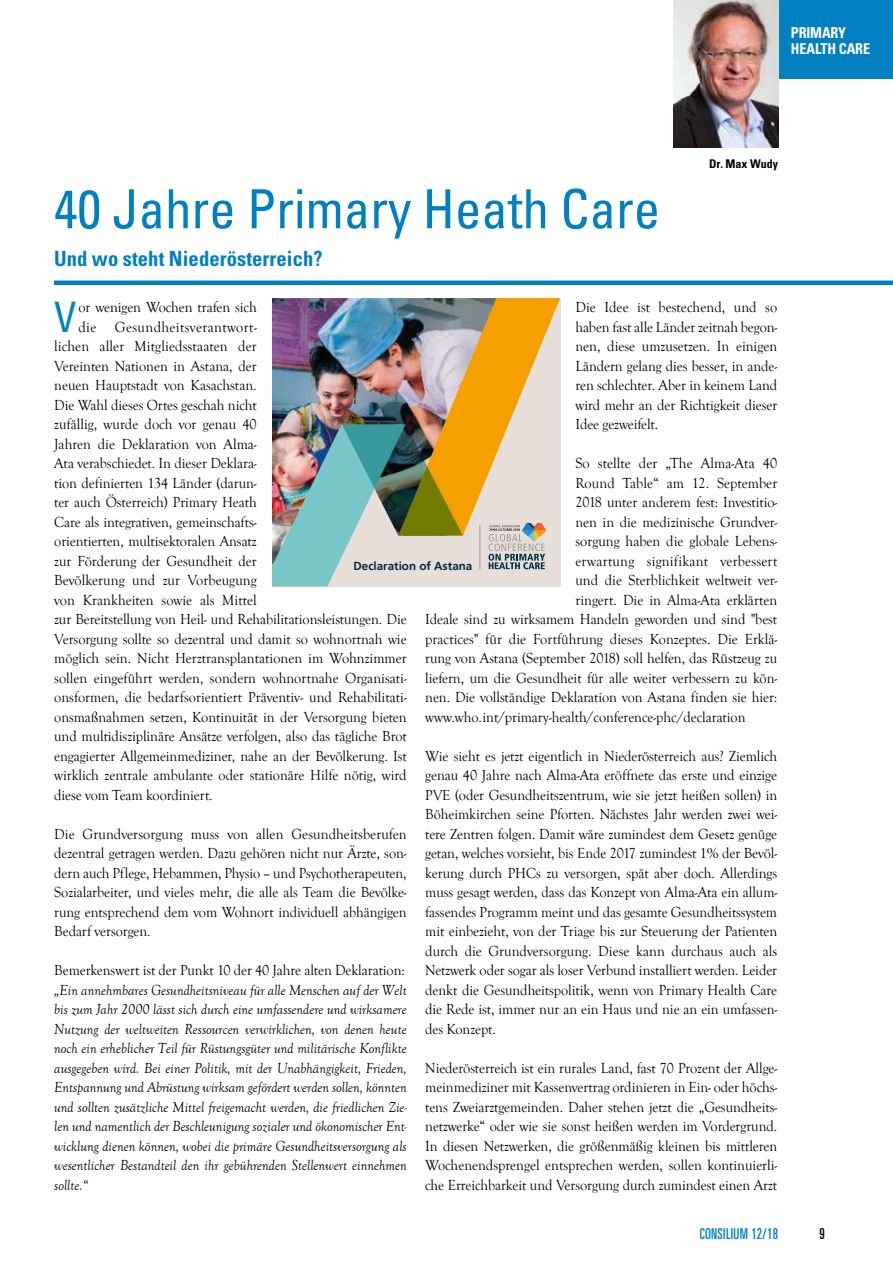
<style>
.page{position:relative;width:893px;height:1263px;background:#fff}
.page>*{position:absolute;margin:0;border:0;box-sizing:border-box;transform-origin:0 0}
.t1{font:condensed 54px "Univers LT Std";color:#0080c1}
.t2{font:condensed 42px "Univers LT Std";color:#0080c1;scale:.95 1}
.t3{font:700 condensed 21px "Univers LT Std";letter-spacing:.005em;color:#0080c1}
.t4{font:15px/19.5px "Goudy Old Style T";letter-spacing:-.005em;color:#000;text-align:justify;scale:.95 1}
.t5{font:italic 15px/19.5px "Goudy Old Style T";color:#000;text-align:justify;scale:.95 1}
.t6{font:15px "Goudy Old Style T";letter-spacing:.015em;color:#000;scale:.95 1}
.t7{font:15px "Goudy Old Style T";letter-spacing:.025em;color:#000;scale:.95 1}
.t8{font:700 condensed 15px/15.5px "Univers LT Std";letter-spacing:-.01em;color:#fff;scale:.95 1}
.t9{font:ultra-condensed 15px "Univers LT Std";letter-spacing:.025em;color:#0080c1;scale:.95 1}
.t10{font:ultra-condensed 15px "Univers LT Std";color:#000;scale:.95 1}
.t11{font:700 condensed 12px "Univers LT Std";color:#000}
.t12{font:700 11.7px "Frutiger LT";color:#012b42}
</style>
<div class="page">
<hr style="left:54px;top:281px;width:839px;height:4px;background:#0080c1">
<div style="left:778px;top:0;width:115px;height:78px;background:#0080c1"></div>
<img style="left:673px;top:0;width:105px;height:147px">
<img style="left:272px;top:298px;width:288px;height:288px">
<hr style="left:480px;top:525px;width:1px;height:44px;background:#9d9d9c">
<p class="t8" style="left:791px;top:25px;width:85px">PRIMARY<br>HEALTH CARE</p>
<h1 class="t1" style="left:54px;top:175px;width:608px">40 Jahre Primary Heath Care</h1>
<h3 class="t3" style="left:54px;top:245px;width:270px">Und wo steht Niederösterreich?</h3>
<p class="t11" style="left:709px;top:156px;width:71px">Dr. Max Wudy</p>
<p class="t4" style="left:575px;top:298px;width:214px">Die Idee ist bestechend, und so haben fast alle Länder zeitnah begon&shy;nen, diese umzusetzen. In einigen Ländern gelang dies besser, in ande&shy;ren schlechter. Aber in keinem Land wird mehr an der Richtigkeit dieser Idee gezweifelt.</p>
<p class="t4" style="left:575px;top:454px;width:214px">So stellte der „The Alma-Ata 40</p>
<p class="t4" style="left:575px;top:473px;width:214px">Round Table“ am 12. September</p>
<p class="t4" style="left:575px;top:493px;width:214px">2018 unter anderem fest: Investitio-</p>
<p class="t4" style="left:575px;top:512px;width:214px">nen in die medizinische Grundver-</p>
<p class="t4" style="left:575px;top:532px;width:214px">sorgung haben die globale Lebens-</p>
<p class="t6" style="left:575px;top:552px;width:214px">erwartung signifikant verbessert</p>
<p class="t4" style="left:575px;top:571px;width:214px">und die Sterblichkeit weltweit ver-</p>
<p class="t4" style="left:575px;top:590px;width:214px">ringert. Die in Alma-Ata erklärten</p>
<p class="t4" style="left:425px;top:610px;width:372px">Ideale sind zu wirksamem Handeln geworden und sind "best</p>
<p class="t4" style="left:425px;top:629px;width:372px">practices" für die Fortführung dieses Konzeptes. Die Erklä-</p>
<p class="t4" style="left:425px;top:649px;width:372px">rung von Astana (September 2018) soll helfen, das Rüstzeug zu</p>
<p class="t4" style="left:425px;top:668px;width:372px">liefern, um die Gesundheit für alle weiter verbessern zu kön-</p>
<p class="t4" style="left:425px;top:688px;width:372px">nen. Die vollständige Deklaration von Astana finden sie hier:</p>
<p class="t4" style="left:425px;top:707px;width:339px">www.who. int/primary-health/conference-phc/declaration</p>
<p class="t4" style="left:425px;top:746px;width:372px">Wie sieht es jetzt eigentlich in Niederösterreich aus? Ziemlich genau 40 Jahre nach Alma-Ata eröffnete das erste und einzige PVE (oder Gesundheitszentrum, wie sie jetzt heißen sollen) in Böheimkirchen seine Pforten. Nächstes Jahr werden zwei wei&shy;tere Zentren folgen. Damit wäre zumindest dem Gesetz genüge getan, welches vorsieht, bis Ende 2017 zumindest 1% der Bevöl&shy;kerung durch PHCs zu versorgen, spät aber doch. Allerdings muss gesagt werden, dass das Konzept von Alma-Ata ein allum&shy;fassendes Programm meint und das gesamte Gesundheitssystem mit einbezieht, von der Triage bis zur Steuerung der Patienten durch die Grundversorgung. Diese kann durchaus auch als Netzwerk oder sogar als loser Verbund installiert werden. Leider denkt die Gesundheitspolitik, wenn von Primary Health Care die Rede ist, immer nur an ein Haus und nie an ein umfassen&shy;des Konzept.</p>
<p class="t4" style="left:425px;top:1058px;width:372px">Niederösterreich ist ein rurales Land, fast 70 Prozent der Allge&shy;meinmediziner mit Kassenvertrag ordinieren in Ein- oder höchs&shy;tens Zweiarztgemeinden. Daher stehen jetzt die „Gesundheits&shy;netzwerke“ oder wie sie sonst heißen werden im Vordergrund.<br>In diesen Netzwerken, die größenmäßig kleinen bis mittleren Wochenendsprengel entsprechen werden, sollen kontinuierli&shy;che Erreichbarkeit und Versorgung durch zumindest einen Arzt</p>
<h2 class="t2" style="left:54px;top:290px;width:25px">V</h2>
<p class="t4" style="left:78px;top:298px;width:189px">or wenigen Wochen trafen sich</p>
<p class="t7" style="left:78px;top:318px;width:189px">die Gesundheitsverantwort-</p>
<p class="t4" style="left:54px;top:337px;width:215px">lichen aller Mitgliedsstaaten der</p>
<p class="t4" style="left:54px;top:356px;width:215px">Vereinten Nationen in Astana, der</p>
<p class="t4" style="left:54px;top:376px;width:215px">neuen Hauptstadt von Kasachstan.</p>
<p class="t4" style="left:54px;top:395px;width:215px">Die Wahl dieses Ortes geschah nicht</p>
<p class="t4" style="left:54px;top:415px;width:215px">zufällig, wurde doch vor genau 40</p>
<p class="t4" style="left:54px;top:434px;width:215px">Jahren die Deklaration von Alma-</p>
<p class="t4" style="left:54px;top:454px;width:215px">Ata verabschiedet. In dieser Deklara-</p>
<p class="t4" style="left:54px;top:473px;width:215px">tion definierten 134 Länder (darun-</p>
<p class="t4" style="left:54px;top:493px;width:215px">ter auch Österreich) Primary Heath</p>
<p class="t4" style="left:54px;top:512px;width:215px">Care als integrativen, gemeinschafts-</p>
<p class="t4" style="left:54px;top:532px;width:215px">orientierten, multisektoralen Ansatz</p>
<p class="t4" style="left:54px;top:551px;width:215px">zur Förderung der Gesundheit der</p>
<p class="t4" style="left:54px;top:571px;width:215px">Bevölkerung und zur Vorbeugung</p>
<p class="t4" style="left:54px;top:590px;width:215px">von Krankheiten sowie als Mittel</p>
<p class="t4" style="left:54px;top:610px;width:372px">zur Bereitstellung von Heil- und Rehabilitationsleistungen. Die</p>
<p class="t4" style="left:54px;top:629px;width:372px">Versorgung sollte so dezentral und damit so wohnortnah wie</p>
<p class="t4" style="left:54px;top:649px;width:373px">möglich sein. Nicht Herztransplantationen im Wohnzimmer</p>
<p class="t4" style="left:54px;top:668px;width:373px">sollen eingeführt werden, sondern wohnortnahe Organisati-</p>
<p class="t4" style="left:54px;top:688px;width:373px">onsformen, die bedarfsorientiert Präventiv- und Rehabilitati-</p>
<p class="t4" style="left:54px;top:707px;width:373px">onsmaßnahmen setzen, Kontinuität in der Versorgung bieten</p>
<p class="t4" style="left:54px;top:727px;width:372px">und multidisziplinäre Ansätze verfolgen, also das tägliche Brot</p>
<p class="t4" style="left:54px;top:746px;width:372px">engagierter Allgemeinmediziner, nahe an der Bevölkerung. Ist</p>
<p class="t4" style="left:54px;top:766px;width:372px">wirklich zentrale ambulante oder stationäre Hilfe nötig, wird</p>
<p class="t4" style="left:54px;top:785px;width:168px">diese vom Team koordiniert.</p>
<p class="t4" style="left:54px;top:824px;width:373px">Die Grundversorgung muss von allen Gesundheitsberufen dezentral getragen werden. Dazu gehören nicht nur Ärzte, son&shy;dern auch Pflege, Hebammen, Physio – und Psychotherapeuten, Sozialarbeiter, und vieles mehr, die alle als Team die Bevölke&shy;rung entsprechend dem vom Wohnort individuell abhängigen Bedarf versorgen.</p>
<p class="t4" style="left:54px;top:961px;width:371px">Bemerkenswert ist der Punkt 10 der 40 Jahre alten Deklaration:</p>
<p class="t5" style="left:54px;top:980px;width:373px">„Ein annehmbares Gesundheitsniveau für alle Menschen auf der Welt bis zum Jahr 2000 lässt sich durch eine umfassendere und wirksamere Nutzung der weltweiten Ressourcen verwirklichen, von denen heute noch ein erheblicher Teil für Rüstungsgüter und militärische Konflikte ausgegeben wird. Bei einer Politik, mit der Unabhängigkeit, Frieden, Entspannung und Abrüstung wirksam gefördert werden sollen, könnten und sollten zusätzliche Mittel freigemacht werden, die friedlichen Zie&shy;len und namentlich der Beschleunigung sozialer und ökonomischer Ent&shy;wicklung dienen können, wobei die primäre Gesundheitsversorgung als wesentlicher Bestandteil den ihr gebührenden Stellenwert einnehmen sollte.“</p>
<p class="t12" style="left:353px;top:559px;width:120px">Declaration of Astana</p>
<p class="t9" style="left:700px;top:1225px;width:84px">CONSILIUM 12/18</p>
<p class="t10" style="left:819px;top:1225px;width:7px">9</p>
</div>
